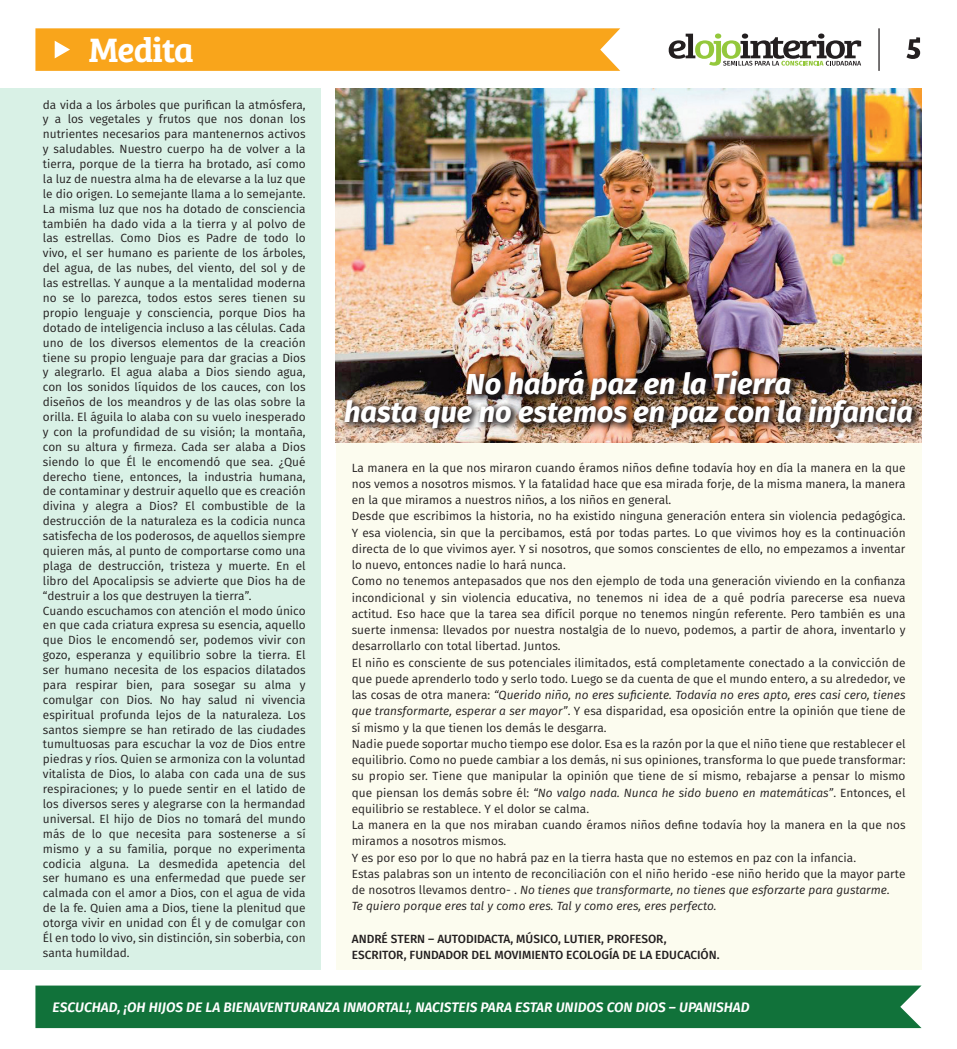
<style>
.page{position:relative;width:957px;height:1049px;background:#fff}
.page>*{position:absolute;margin:0;border:0;box-sizing:border-box;transform-origin:0 0}
.t1{font:600 35px "Bree Serif";letter-spacing:-.025em;color:#fff}
.t2{font:italic 700 28.75px/27.5px "Fira Sans";color:#fff;text-align:center}
.t3{font:italic 600 13.75px "Fira Sans";color:#fff}
.t4{font:11.88px/14.9px "Fira Sans";color:#231f20}
.t5{font:500 11.88px/16.2px "Fira Sans";color:#231f20}
.s1{font-style:italic}
</style>
<div class="page">
<svg style="left:668px;top:34px;width:193px;height:32px"></svg>
<hr style="left:878px;top:28px;width:1px;height:43px;background:#231f20">
<div style="left:35px;top:985px;width:886px;height:43px;background:#11723a"></div>
<svg style="left:35px;top:28px;width:585px;height:43px;background:#f9a722"></svg>
<div style="left:0;top:89px;width:321px;height:881px;background:#d9f1e6"></div>
<div style="left:336px;top:443px;width:585px;height:527px;background:#fcfcef"></div>
<img style="left:336px;top:89px;width:585px;height:354px">
<img style="left:341px;top:366px;width:580px;height:71px">
<svg style="left:906px;top:37px;width:14px;height:22px"></svg>
<h1 class="t1" style="left:89px;top:23px;width:107px">Medita</h1>
<p class="t4" style="left:43px;top:97px;width:264px">da vida a los árboles que purifican la atmósfera, y a los vegetales y frutos que nos donan los nutrientes necesarios para mantenernos activos y saludables. Nuestro cuerpo ha de volver a la tierra, porque de la tierra ha brotado, así como la luz de nuestra alma ha de elevarse a la luz que le dio origen. Lo semejante llama a lo semejante.<br>La misma luz que nos ha dotado de consciencia también ha dado vida a la tierra y al polvo de las estrellas. Como Dios es Padre de todo lo vivo, el ser humano es pariente de los árboles, del agua, de las nubes, del viento, del sol y de las estrellas. Y aunque a la mentalidad moderna no se lo parezca, todos estos seres tienen su propio lenguaje y consciencia, porque Dios ha dotado de inteligencia incluso a las células. Cada uno de los diversos elementos de la creación tiene su propio lenguaje para dar gracias a Dios y alegrarlo. El agua alaba a Dios siendo agua, con los sonidos líquidos de los cauces, con los diseños de los meandros y de las olas sobre la orilla. El águila lo alaba con su vuelo inesperado y con la profundidad de su visión; la montaña, con su altura y firmeza. Cada ser alaba a Dios siendo lo que Él le encomendó que sea. ¿Qué derecho tiene, entonces, la industria humana, de contaminar y destruir aquello que es creación divina y alegra a Dios? El combustible de la destrucción de la naturaleza es la codicia nunca satisfecha de los poderosos, de aquellos siempre quieren más, al punto de comportarse como una plaga de destrucción, tristeza y muerte. En el libro del Apocalipsis se advierte que Dios ha de “destruir a los que destruyen la tierra”.<br>Cuando escuchamos con atención el modo único en que cada criatura expresa su esencia, aquello que Dios le encomendó ser, podemos vivir con gozo, esperanza y equilibrio sobre la tierra. El ser humano necesita de los espacios dilatados para respirar bien, para sosegar su alma y comulgar con Dios. No hay salud ni vivencia espiritual profunda lejos de la naturaleza. Los santos siempre se han retirado de las ciudades tumultuosas para escuchar la voz de Dios entre piedras y ríos. Quien se armoniza con la voluntad vitalista de Dios, lo alaba con cada una de sus respiraciones; y lo puede sentir en el latido de los diversos seres y alegrarse con la hermandad universal. El hijo de Dios no tomará del mundo más de lo que necesita para sostenerse a sí mismo y a su familia, porque no experimenta codicia alguna. La desmedida apetencia del ser humano es una enfermedad que puede ser calmada con el amor a Dios, con el agua de vida de la fe. Quien ama a Dios, tiene la plenitud que otorga vivir en unidad con Él y de comulgar con Él en todo lo vivo, sin distinción, sin soberbia, con santa humildad.</p>
<h2 class="t2" style="left:344px;top:370px;width:570px">No habrá paz en la Tierra<br>hasta que no estemos en paz con la infancia</h2>
<p class="t4" style="left:352px;top:459px;width:555px;line-height:16.2px">La manera en la que nos miraron cuando éramos niños define todavía hoy en día la manera en la que nos vemos a nosotros mismos. Y la fatalidad hace que esa mirada forje, de la misma manera, la manera en la que miramos a nuestros niños, a los niños en general.<br>Desde que escribimos la historia, no ha existido ninguna generación entera sin violencia pedagógica.<br>Y esa violencia, sin que la percibamos, está por todas partes. Lo que vivimos hoy es la continuación directa de lo que vivimos ayer. Y si nosotros, que somos conscientes de ello, no empezamos a inventar lo nuevo, entonces nadie lo hará nunca.<br>Como no tenemos antepasados que nos den ejemplo de toda una generación viviendo en la confianza incondicional y sin violencia educativa, no tenemos ni idea de a qué podría parecerse esa nueva actitud. Eso hace que la tarea sea difícil porque no tenemos ningún referente. Pero también es una suerte inmensa: llevados por nuestra nostalgia de lo nuevo, podemos, a partir de ahora, inventarlo y desarrollarlo con total libertad. Juntos.<br>El niño es consciente de sus potenciales ilimitados, está completamente conectado a la convicción de que puede aprenderlo todo y serlo todo. Luego se da cuenta de que el mundo entero, a su alrededor, ve las cosas de otra manera: <span class="s1">“Querido niño, no eres suficiente. Todavía no eres apto, eres casi cero, tienes que transformarte, esperar a ser mayor”</span>. Y esa disparidad, esa oposición entre la opinión que tiene de sí mismo y la que tienen los demás le desgarra.<br>Nadie puede soportar mucho tiempo ese dolor. Esa es la razón por la que el niño tiene que restablecer el equilibrio. Como no puede cambiar a los demás, ni sus opiniones, transforma lo que puede transformar: su propio ser. Tiene que manipular la opinión que tiene de sí mismo, rebajarse a pensar lo mismo que piensan los demás sobre él: <span class="s1">“No valgo nada. Nunca he sido bueno en matemáticas”</span>. Entonces, el equilibrio se restablece. Y el dolor se calma.<br>La manera en la que nos miraban cuando éramos niños define todavía hoy la manera en la que nos miramos a nosotros mismos.<br>Y es por eso por lo que no habrá paz en la tierra hasta que no estemos en paz con la infancia.<br>Estas palabras son un intento de reconciliación con el niño herido -ese niño herido que la mayor parte de nosotros llevamos dentro- . <span class="s1">No tienes que transformarte, no tienes que esforzarte para gustarme.<br>Te quiero porque eres tal y como eres. Tal y como eres, eres perfecto.</span></p>
<p class="t5" style="left:352px;top:930px;width:369px">ANDRÉ STERN – AUTODIDACTA, MÚSICO, LUTIER, PROFESOR,<br>ESCRITOR, FUNDADOR DEL MOVIMIENTO ECOLOGÍA DE LA EDUCACIÓN.</p>
<p class="t3" style="left:53px;top:997px;width:698px">ESCUCHAD, ¡OH HIJOS DE LA BIENAVENTURANZA INMORTAL!, NACISTEIS PARA ESTAR UNIDOS CON DIOS – UPANISHAD</p>
</div>
